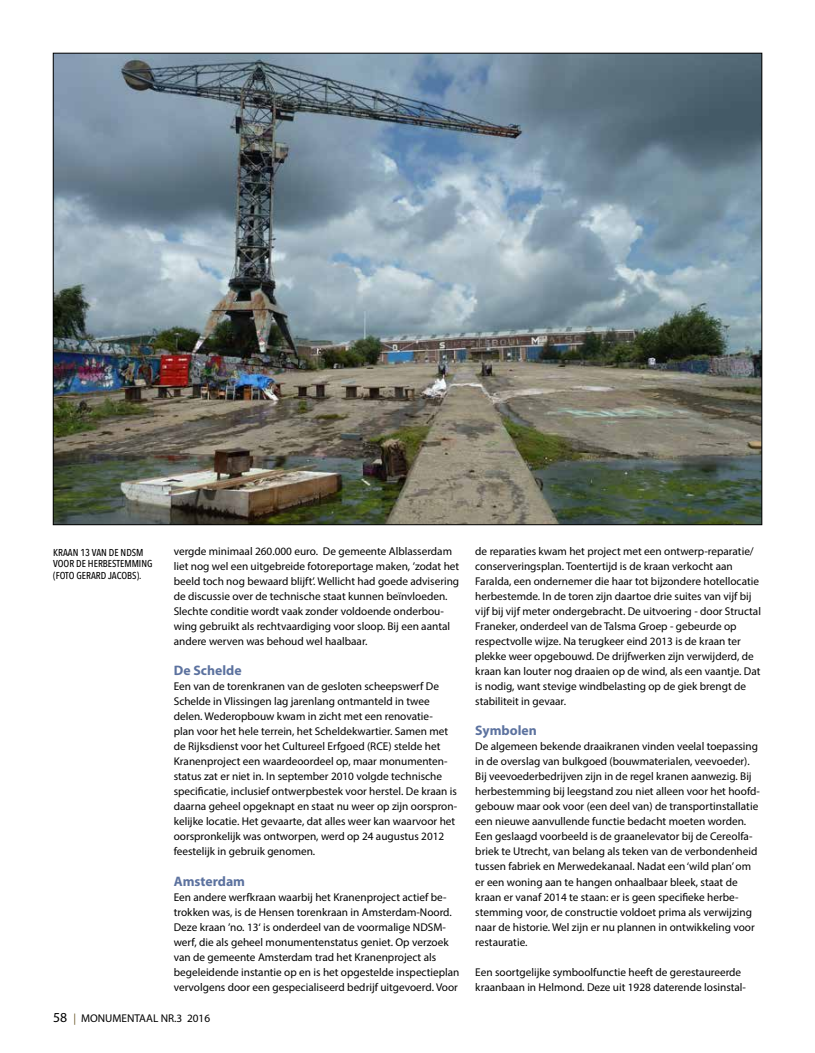
<style>
.page{position:relative;width:815px;height:1053px;background:#fff}
.page>*{position:absolute;margin:0;border:0;box-sizing:border-box;transform-origin:0 0}
.t1{font:700 13.75px "Myriad Pro";color:#5c729f}
.t2{font:11.25px/15px "Myriad Pro";color:#000}
.t3{font:500 10px/11.2px "Avenir Next Condensed";color:#000}
.s1{font-size:13.75px}
.s2{color:#6e5a2e}
</style>
<div class="page">
<img style="left:55px;top:55px;width:705px;height:468px">
<p class="t3" style="left:53px;top:547px;width:101px">KRAAN 13 VAN DE NDSM<br>VOOR DE HERBESTEMMING (FOTO GERARD JACOBS).</p>
<p class="t2" style="left:174px;top:544px;width:287px">vergde minimaal 260.000 euro. De gemeente Alblasserdam liet nog wel een uitgebreide fotoreportage maken, ’zodat het beeld toch nog bewaard blijft’. Wellicht had goede advisering de discussie over de technische staat kunnen beïnvloeden.<br>Slechte conditie wordt vaak zonder voldoende onderbou&shy;wing gebruikt als rechtvaardiging voor sloop. Bij een aantal andere werven was behoud wel haalbaar.</p>
<p class="t1" style="left:174px;top:661px;width:69px">De Schelde</p>
<p class="t2" style="left:174px;top:679px;width:285px">Een van de torenkranen van de gesloten scheepswerf De Schelde in Vlissingen lag jarenlang ontmanteld in twee delen. Wederopbouw kwam in zicht met een renovatie-<br>plan voor het hele terrein, het Scheldekwartier. Samen met de Rijksdienst voor het Cultureel Erfgoed (RCE) stelde het Kranenproject een waardeoordeel op, maar monumenten&shy;status zat er niet in. In september 2010 volgde technische specificatie, inclusief ontwerpbestek voor herstel. De kraan is daarna geheel opgeknapt en staat nu weer op zijn oorspron&shy;kelijke locatie. Het gevaarte, dat alles weer kan waarvoor het oorspronkelijk was ontworpen, werd op 24 augustus 2012 feestelijk in gebruik genomen.</p>
<p class="t1" style="left:174px;top:871px;width:73px">Amsterdam</p>
<p class="t2" style="left:174px;top:889px;width:287px">Een andere werfkraan waarbij het Kranenproject actief be&shy;trokken was, is de Hensen torenkraan in Amsterdam-Noord.<br>Deze kraan ’no. 13‘ is onderdeel van de voormalige NDSM&shy;werf, die als geheel monumentenstatus geniet. Op verzoek van de gemeente Amsterdam trad het Kranenproject als begeleidende instantie op en is het opgestelde inspectieplan vervolgens door een gespecialiseerd bedrijf uitgevoerd. Voor</p>
<p class="t2" style="left:53px;top:1010px;width:159px"><span class="s1">58</span> <span class="s2">|</span> MONUMENTAAL NR.3 2016</p>
<p class="t2" style="left:475px;top:544px;width:287px">de reparaties kwam het project met een ontwerp-reparatie/ conserveringsplan. Toentertijd is de kraan verkocht aan Faralda, een ondernemer die haar tot bijzondere hotellocatie herbestemde. In de toren zijn daartoe drie suites van vijf bij vijf bij vijf meter ondergebracht. De uitvoering - door Structal Franeker, onderdeel van de Talsma Groep - gebeurde op respectvolle wijze. Na terugkeer eind 2013 is de kraan ter plekke weer opgebouwd. De drijfwerken zijn verwijderd, de kraan kan louter nog draaien op de wind, als een vaantje. Dat is nodig, want stevige windbelasting op de giek brengt de stabiliteit in gevaar.</p>
<p class="t1" style="left:475px;top:721px;width:63px">Symbolen</p>
<p class="t2" style="left:475px;top:739px;width:286px">De algemeen bekende draaikranen vinden veelal toepassing in de overslag van bulkgoed (bouwmaterialen, veevoeder).<br>Bij veevoederbedrijven zijn in de regel kranen aanwezig. Bij herbestemming bij leegstand zou niet alleen voor het hoofd&shy;gebouw maar ook voor (een deel van) de transportinstallatie een nieuwe aanvullende functie bedacht moeten worden.<br>Een geslaagd voorbeeld is de graanelevator bij de Cereolfa&shy;briek te Utrecht, van belang als teken van de verbondenheid tussen fabriek en Merwedekanaal. Nadat een ‘wild plan’ om er een woning aan te hangen onhaalbaar bleek, staat de kraan er vanaf 2014 te staan: er is geen specifieke herbe&shy;stemming voor, de constructie voldoet prima als verwijzing naar de historie. Wel zijn er nu plannen in ontwikkeling voor restauratie.</p>
<p class="t2" style="left:475px;top:964px;width:272px">Een soortgelijke symboolfunctie heeft de gerestaureerde kraanbaan in Helmond. Deze uit 1928 daterende losinstal-</p>
</div>
